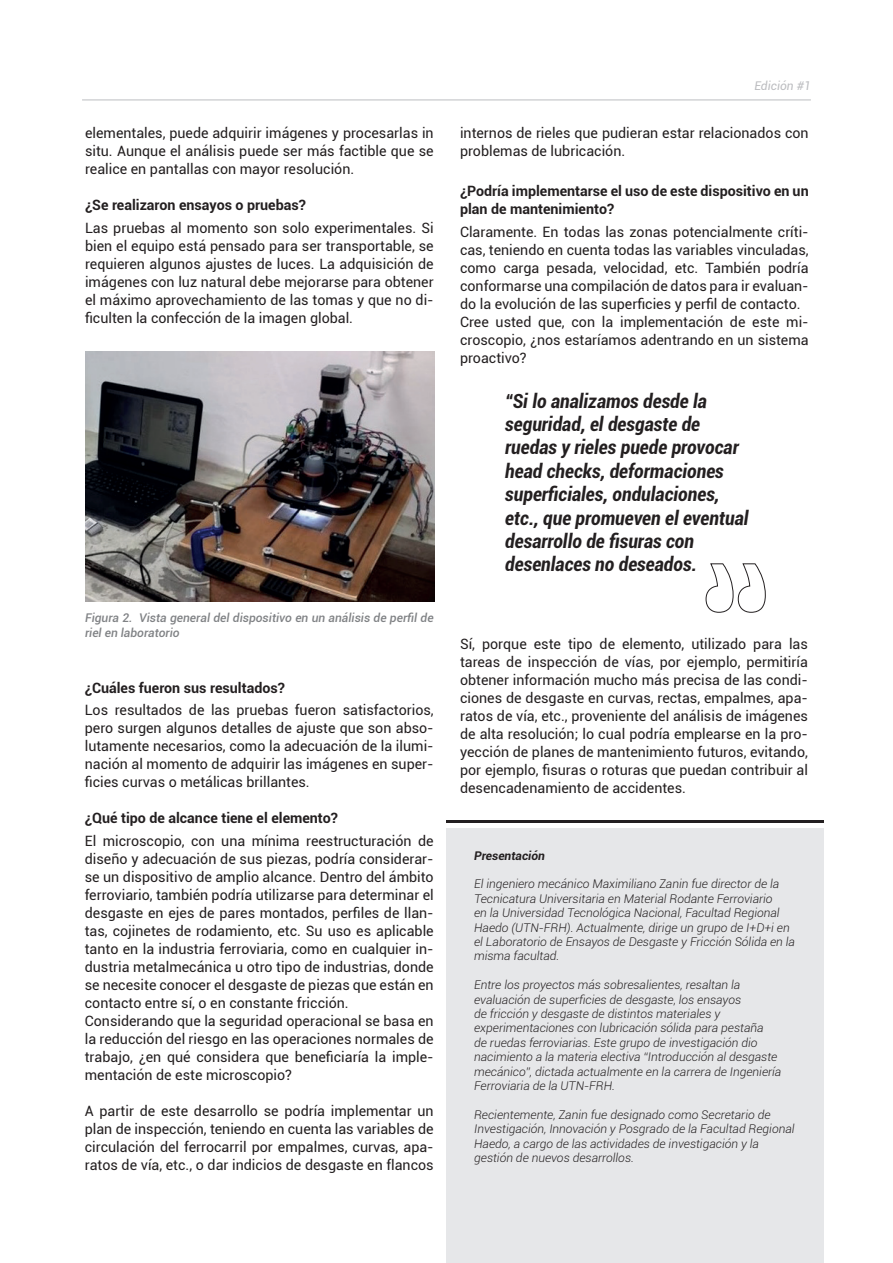
<style>
.page{position:relative;width:893px;height:1263px;background:#fff}
.page>*{position:absolute;margin:0;border:0;box-sizing:border-box;transform-origin:0 0}
.t1{font:italic 700 condensed 19.5px/23.4px "Roboto";color:#231f20}
.t2{font:14.25px/18px "Roboto";color:#231f20;text-align:justify}
.t3{font:700 14.25px/18px "Roboto";color:#231f20}
.t4{font:italic 300 12px/14.4px "Roboto";color:#231f20}
.t5{font:italic 500 12px/14.4px "Roboto";color:#808285}
.t6{font:italic 700 12px "Roboto";color:#231f20}
.t7{font:italic 12px "Roboto";color:#bcbdc0}
</style>
<div class="page">
<hr style="left:82px;top:100px;width:729px;height:1px;background:#bcbdc0">
<div style="left:446px;top:828px;width:378px;height:435px;background:#e6e7e9"></div>
<hr style="left:446px;top:821px;width:378px;height:2px;background:#231f20">
<svg style="left:705px;top:563px;width:61px;height:50px"></svg>
<img style="left:85px;top:352px;width:349px;height:250px">
<p class="t2" style="left:85px;top:124px;width:350px">elementales, puede adquirir imágenes y procesarlas in situ. Aunque el análisis puede ser más factible que se realice en pantallas con mayor resolución.</p>
<p class="t3" style="left:85px;top:196px;width:222px">¿Se realizaron ensayos o pruebas?</p>
<p class="t2" style="left:85px;top:218px;width:350px">Las pruebas al momento son solo experimentales. Si bien el equipo está pensado para ser transportable, se requieren algunos ajustes de luces. La adquisición de imágenes con luz natural debe mejorarse para obtener el máximo aprovechamiento de las tomas y que no di&shy;ficulten la confección de la imagen global.</p>
<p class="t5" style="left:85px;top:610px;width:350px">Figura 2. Vista general del dispositivo en un análisis de perfil de riel en laboratorio</p>
<p class="t3" style="left:85px;top:679px;width:202px">¿Cuáles fueron sus resultados?</p>
<p class="t2" style="left:85px;top:701px;width:350px">Los resultados de las pruebas fueron satisfactorios, pero surgen algunos detalles de ajuste que son abso&shy;lutamente necesarios, como la adecuación de la ilumi&shy;nación al momento de adquirir las imágenes en super&shy;ficies curvas o metálicas brillantes.</p>
<p class="t3" style="left:85px;top:809px;width:255px">¿Qué tipo de alcance tiene el elemento?</p>
<p class="t2" style="left:85px;top:831px;width:350px;text-align:left">El microscopio, con una mínima reestructuración de diseño y adecuación de sus piezas, podría considerar&shy;se un dispositivo de amplio alcance. Dentro del ámbito ferroviario, también podría utilizarse para determinar el desgaste en ejes de pares montados, perfiles de llan&shy;tas, cojinetes de rodamiento, etc. Su uso es aplicable tanto en la industria ferroviaria, como en cualquier in&shy;dustria metalmecánica u otro tipo de industrias, donde se necesite conocer el desgaste de piezas que están en contacto entre sí, o en constante fricción.<br>Considerando que la seguridad operacional se basa en la reducción del riesgo en las operaciones normales de trabajo, ¿en qué considera que beneficiaría la imple&shy;mentación de este microscopio?</p>
<p class="t2" style="left:85px;top:1101px;width:350px">A partir de este desarrollo se podría implementar un plan de inspección, teniendo en cuenta las variables de circulación del ferrocarril por empalmes, curvas, apa&shy;ratos de vía, etc., o dar indicios de desgaste en flancos</p>
<p class="t7" style="left:754px;top:78px;width:58px">Edición #1</p>
<p class="t2" style="left:460px;top:124px;width:350px">internos de rieles que pudieran estar relacionados con problemas de lubricación.</p>
<p class="t3" style="left:460px;top:182px;width:350px">¿Podría implementarse el uso de este dispositivo en un plan de mantenimiento?</p>
<p class="t2" style="left:460px;top:222px;width:350px;text-align:left">Claramente. En todas las zonas potencialmente críti&shy;cas, teniendo en cuenta todas las variables vinculadas, como carga pesada, velocidad, etc. También podría conformarse una compilación de datos para ir evaluan&shy;do la evolución de las superficies y perfil de contacto.<br>Cree usted que, con la implementación de este mi&shy;croscopio, ¿nos estaríamos adentrando en un sistema proactivo?</p>
<h1 class="t1" style="left:505px;top:388px;width:245px">“Si lo analizamos desde la seguridad, el desgaste de ruedas y rieles puede provocar head checks, deformaciones superficiales, ondulaciones, etc., que promueven el eventual desarrollo de fisuras con desenlaces no deseados.</h1>
<p class="t2" style="left:460px;top:634px;width:349px">Sí, porque este tipo de elemento, utilizado para las tareas de inspección de vías, por ejemplo, permitiría obtener información mucho más precisa de las condi&shy;ciones de desgaste en curvas, rectas, empalmes, apa&shy;ratos de vía, etc., proveniente del análisis de imágenes de alta resolución; lo cual podría emplearse en la pro&shy;yección de planes de mantenimiento futuros, evitando, por ejemplo, fisuras o roturas que puedan contribuir al desencadenamiento de accidentes.</p>
<p class="t6" style="left:474px;top:847px;width:72px">Presentación</p>
<p class="t4" style="left:474px;top:876px;width:322px">El ingeniero mecánico Maximiliano Zanin fue director de la Tecnicatura Universitaria en Material Rodante Ferroviario<br>en la Universidad Tecnológica Nacional, Facultad Regional Haedo (UTN-FRH). Actualmente, dirige un grupo de I+D+i en el Laboratorio de Ensayos de Desgaste y Fricción Sólida en la misma facultad.</p>
<p class="t4" style="left:474px;top:977px;width:309px">Entre los proyectos más sobresalientes, resaltan la evaluación de superficies de desgaste, los ensayos<br>de fricción y desgaste de distintos materiales y experimentaciones con lubricación sólida para pestaña<br>de ruedas ferroviarias. Este grupo de investigación dio nacimiento a la materia electiva “Introducción al desgaste mecánico”, dictada actualmente en la carrera de Ingeniería Ferroviaria de la UTN-FRH.</p>
<p class="t4" style="left:474px;top:1107px;width:322px">Recientemente, Zanin fue designado como Secretario de Investigación, Innovación y Posgrado de la Facultad Regional Haedo, a cargo de las actividades de investigación y la gestión de nuevos desarrollos.</p>
</div>
